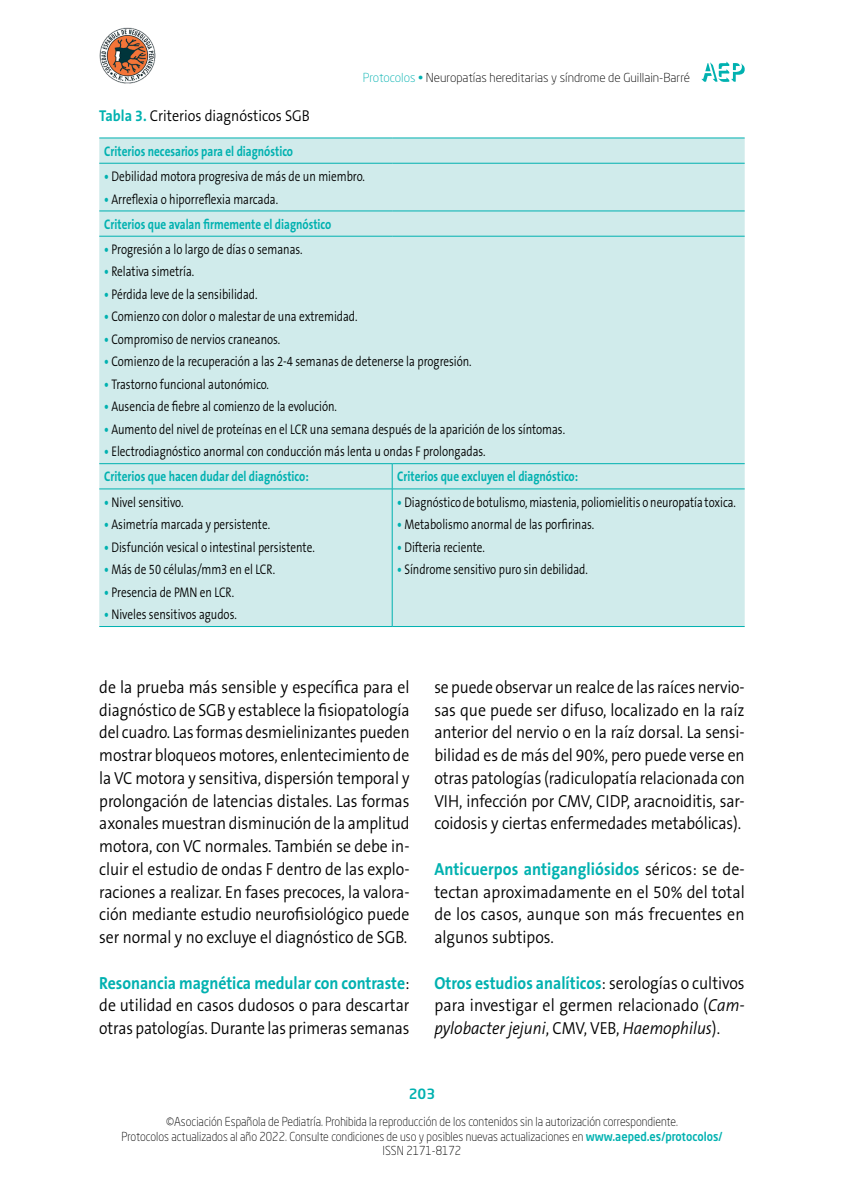
<style>
.page{position:relative;width:844px;height:1191px;background:#fff}
.page>*{position:absolute;margin:0;border:0;box-sizing:border-box;transform-origin:0 0}
._06_TEXTO_COMUN{font:300 17.5px/22.8px "The Sans B Plus W4";letter-spacing:-.005em;color:#000;text-align:justify;scale:.9 1}
._06_TEXTO_COMUN-2{font:300 17.5px/22.8px "The Sans B Plus W4";letter-spacing:-.005em;color:#000;text-align:justify;scale:.89 1}
._06_TEXTO_COMUN-3{font:300 17.5px/22.8px "The Sans B Plus W4";letter-spacing:-.005em;color:#000;text-align:justify;scale:.91 1}
._07_TITULO_TABLA{font:300 15.75px "The Sans B Plus W4";color:#000;scale:.9 1}
.t1{font:300 14px "The Sans B Plus W4";color:#000;scale:.8 1}
._08_CABECERA_TABLA{font:700 14px "The Sans B Plus W7";color:#00b1b0;scale:.8 1}
.t2{font:300 14px "The Sans B Plus W4";color:#000;scale:.79 1}
._09_TEXTO_TABLA{font:700 14px "The Sans B Plus W7";color:#00b1b0;scale:.8 1}
.t3{font:500 14px "Neo Sans Std";color:#00b1b0}
.t4{font:300 12.25px/14.7px "Neo Sans Std";color:#000;text-align:center;scale:.9 1}
.t5{font:300 12.25px "Neo Sans Std";color:#000}
.s1{color:#00b1b0}
.s2{font-family:"The Sans B Plus W7";font-weight:700;color:#00b1b0}
.s3{font-style:italic}
.s4{font-weight:500;color:#00b1b0}
</style>
<div class="page">
<svg style="left:701px;top:61px;width:43px;height:21px"></svg>
<img style="left:99px;top:27px;width:56px;height:56px">
<div style="left:99px;top:139px;width:645px;height:487px;background:#d0ebeb"></div>
<hr style="left:99px;top:163px;width:293px;height:1px;background:#00b1b0">
<hr style="left:392px;top:163px;width:352px;height:1px;background:#00b1b0">
<hr style="left:99px;top:211px;width:293px;height:1px;background:#00b1b0">
<hr style="left:392px;top:211px;width:352px;height:1px;background:#00b1b0">
<hr style="left:99px;top:236px;width:293px;height:1px;background:#00b1b0">
<hr style="left:392px;top:236px;width:352px;height:1px;background:#00b1b0">
<hr style="left:99px;top:463px;width:293px;height:1px;background:#00b1b0">
<hr style="left:392px;top:463px;width:352px;height:1px;background:#00b1b0">
<svg style="left:392px;top:464px;width:1px;height:24px"></svg>
<hr style="left:99px;top:488px;width:293px;height:1px;background:#00b1b0">
<hr style="left:392px;top:488px;width:352px;height:1px;background:#00b1b0">
<hr style="left:392px;top:489px;width:1px;height:137px;background:#00b1b0">
<hr style="left:99px;top:138px;width:293px;height:1px;background:#00b1b0">
<hr style="left:392px;top:138px;width:352px;height:1px;background:#00b1b0">
<hr style="left:99px;top:626px;width:293px;height:1px;background:#00b1b0">
<hr style="left:392px;top:626px;width:352px;height:1px;background:#00b1b0">
<p class="t5" style="left:363px;top:70px;width:329px"><span class="s1">Protocolos •</span> Neuropatías hereditarias y síndrome de Guillain-Barré</p>
<p class="_07_TITULO_TABLA" style="left:99px;top:105px;width:235px"><span class="s2">Tabla 3.</span> Criterios diagnósticos SGB</p>
<p class="_08_CABECERA_TABLA" style="left:104px;top:142px;width:237px">Criterios necesarios para el diagnóstico</p>
<p class="t1" style="left:104px;top:167px;width:327px"><span class="s2">•</span> Debilidad motora progresiva de más de un miembro.</p>
<p class="t1" style="left:104px;top:190px;width:219px"><span class="s2">•</span> Arreflexia o hiporreflexia marcada.</p>
<p class="_08_CABECERA_TABLA" style="left:104px;top:215px;width:285px">Criterios que avalan firmemente el diagnóstico</p>
<p class="t1" style="left:104px;top:240px;width:249px"><span class="s2">•</span> Progresión a lo largo de días o semanas.</p>
<p class="t1" style="left:104px;top:263px;width:114px"><span class="s2">•</span> Relativa simetría.</p>
<p class="t1" style="left:104px;top:285px;width:193px"><span class="s2">•</span> Pérdida leve de la sensibilidad.</p>
<p class="t1" style="left:104px;top:308px;width:318px"><span class="s2">•</span> Comienzo con dolor o malestar de una extremidad.</p>
<p class="t1" style="left:104px;top:330px;width:221px"><span class="s2">•</span> Compromiso de nervios craneanos.</p>
<p class="t1" style="left:104px;top:352px;width:460px"><span class="s2">•</span> Comienzo de la recuperación a las 2-4 semanas de detenerse la progresión.</p>
<p class="t1" style="left:104px;top:375px;width:207px"><span class="s2">•</span> Trastorno funcional autonómico.</p>
<p class="t1" style="left:104px;top:397px;width:292px"><span class="s2">•</span> Ausencia de fiebre al comienzo de la evolución.</p>
<p class="t1" style="left:104px;top:420px;width:577px"><span class="s2">•</span> Aumento del nivel de proteínas en el LCR una semana después de la aparición de los síntomas.</p>
<p class="t1" style="left:104px;top:442px;width:478px"><span class="s2">•</span> Electrodiagnóstico anormal con conducción más lenta u ondas F prolongadas.</p>
<p class="_08_CABECERA_TABLA" style="left:104px;top:468px;width:257px">Criterios que hacen dudar del diagnóstico:</p>
<p class="_09_TEXTO_TABLA" style="left:397px;top:468px;width:228px">Criterios que excluyen el diagnóstico:</p>
<p class="t1" style="left:104px;top:493px;width:100px"><span class="s2">•</span> Nivel sensitivo.</p>
<p class="t1" style="left:104px;top:515px;width:209px"><span class="s2">•</span> Asimetría marcada y persistente.</p>
<p class="t1" style="left:104px;top:538px;width:264px"><span class="s2">•</span> Disfunción vesical o intestinal persistente.</p>
<p class="t1" style="left:104px;top:560px;width:215px"><span class="s2">•</span> Más de 50 células/mm3 en el LCR.</p>
<p class="t1" style="left:104px;top:583px;width:164px"><span class="s2">•</span> Presencia de PMN en LCR.</p>
<p class="t1" style="left:104px;top:605px;width:167px"><span class="s2">•</span> Niveles sensitivos agudos.</p>
<p class="t2" style="left:397px;top:493px;width:430px"><span class="s2">•</span> Diagnóstico de botulismo, miastenia, poliomielitis o neuropatía toxica.</p>
<p class="t1" style="left:397px;top:515px;width:248px"><span class="s2">•</span> Metabolismo anormal de las porfirinas.</p>
<p class="t1" style="left:397px;top:538px;width:111px"><span class="s2">•</span> Difteria reciente.</p>
<p class="t1" style="left:397px;top:560px;width:240px"><span class="s2">•</span> Síndrome sensitivo puro sin debilidad.</p>
<p class="_06_TEXTO_COMUN" style="left:99px;top:675px;width:346px">de la prueba más sensible y específica para el diagnóstico de SGB y establece la fisiopatología del cuadro. Las formas desmielinizantes pueden mostrar bloqueos motores, enlentecimiento de la VC motora y sensitiva, dispersión temporal y prolongación de latencias distales. Las formas axonales muestran disminución de la amplitud motora, con VC normales. También se debe in&shy;cluir el estudio de ondas F dentro de las explo&shy;raciones a realizar. En fases precoces, la valora&shy;ción mediante estudio neurofisiológico puede ser normal y no excluye el diagnóstico de SGB.</p>
<p class="_06_TEXTO_COMUN" style="left:99px;top:971px;width:346px"><span class="s2">Resonancia magnética medular con contraste</span>: de utilidad en casos dudosos o para descartar otras patologías. Durante las primeras semanas</p>
<p class="_06_TEXTO_COMUN-2" style="left:434px;top:675px;width:350px">se puede observar un realce de las raíces nervio&shy;sas que puede ser difuso, localizado en la raíz anterior del nervio o en la raíz dorsal. La sensi&shy;bilidad es de más del 90%, pero puede verse en otras patologías (radiculopatía relacionada con VIH, infección por CMV, CIDP, aracnoiditis, sar&shy;coidosis y ciertas enfermedades metabólicas).</p>
<p class="_06_TEXTO_COMUN-3" style="left:434px;top:857px;width:342px"><span class="s2">Anticuerpos antigangliósidos</span> séricos: se de&shy;tectan aproximadamente en el 50% del total de los casos, aunque son más frecuentes en algunos subtipos.</p>
<p class="_06_TEXTO_COMUN" style="left:434px;top:971px;width:346px"><span class="s2">Otros estudios analíticos</span>: serologías o cultivos para investigar el germen relacionado (<span class="s3">Cam&shy;pylobacter jejuni</span>, CMV, VEB, <span class="s3">Haemophilus</span>).</p>
<p class="t3" style="left:408px;top:1085px;width:28px">203</p>
<p class="t4" style="left:121px;top:1114px;width:669px">©Asociación Española de Pediatría. Prohibida la reproducción de los contenidos sin la autorización correspondiente.<br>Protocolos actualizados al año 2022. Consulte condiciones de uso y posibles nuevas actualizaciones en <span class="s4">www.aeped.es/protocolos/<br></span>ISSN 2171-8172</p>
</div>
